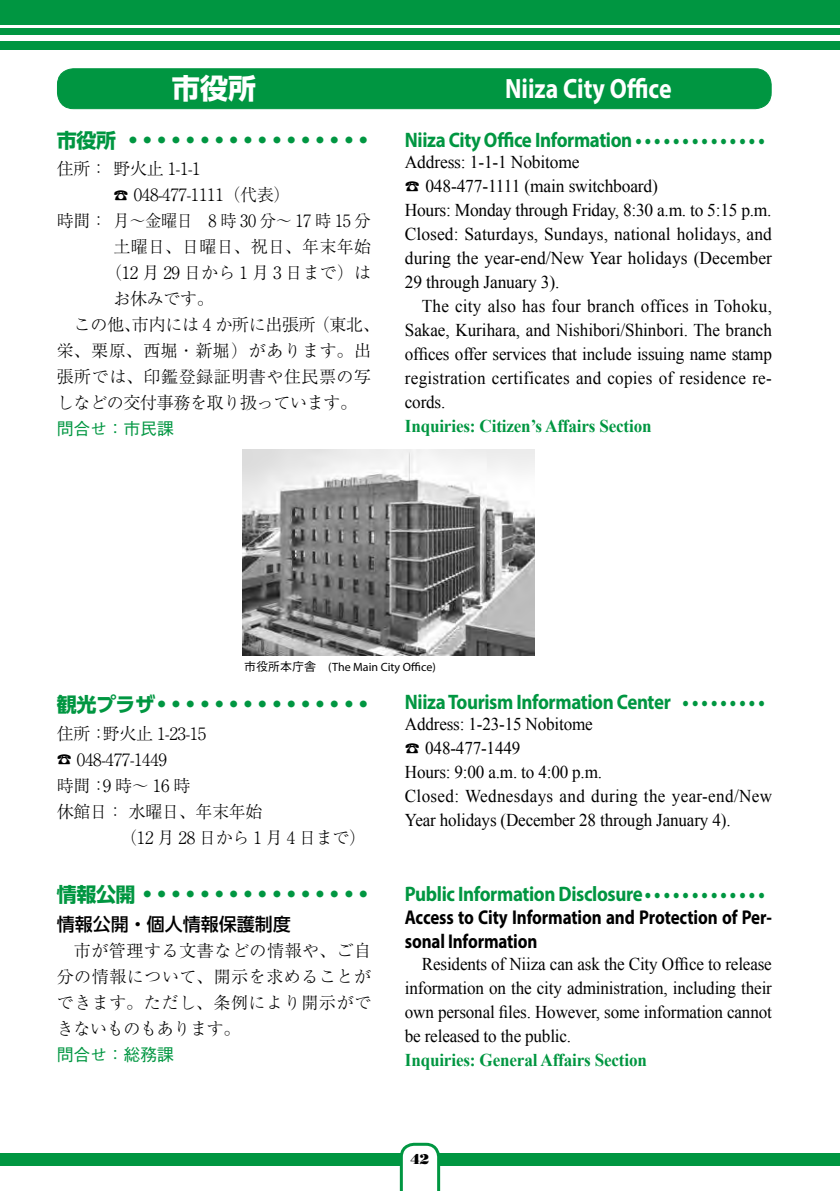
<style>
.page{position:relative;width:840px;height:1191px;background:#fff}
.page>*{position:absolute;margin:0;border:0;box-sizing:border-box;transform-origin:0 0}
.t1{font:700 28px "Myriad Pro";color:#fff;scale:.85 1}
.t2{font:700 28px "UD Shin Go Pro";color:#fff}
.t3{font:700 21px "Myriad Pro";letter-spacing:-.02em;color:#009641;scale:.9 1}
.t4{font:700 20px "UD Shin Go Pro";letter-spacing:-.02em;color:#009641}
.t5{font:700 20px/24px "Myriad Pro";letter-spacing:-.01em;color:#000;scale:.85 1}
.t6{font:18px/24px "Times New Roman";letter-spacing:-.01em;color:#000;text-align:justify;scale:.95 1}
.t7{font:18px/24px "Times New Roman";letter-spacing:-.01em;color:#000}
.t8{font:700 18px "Times New Roman";letter-spacing:-.01em;color:#009641;scale:.95 1}
.t9{font:500 18px "UD Shin Go Pro";color:#000}
.t10{font:300 17px/26px "Ryumin Pro";letter-spacing:-.02em;color:#000;text-align:justify}
.t11{font:300 17px "Ryumin Pro";letter-spacing:.045em;color:#000}
.t12{font:300 17px "Ryumin Pro";letter-spacing:.03em;color:#000}
.t13{font:300 17px "Ryumin Pro";letter-spacing:.01em;color:#000}
.t14{font:300 17px "Ryumin Pro";letter-spacing:.02em;color:#000}
.t15{font:500 17px "Gothic BBB Pro";letter-spacing:-.02em;color:#009641}
.t16{font:14.2px "Bodoni Poster";color:#000}
.t17{font:12px "Myriad Pro";color:#000}
.s1{font-size:15px}
.s2{font-family:"Ryumin Pro";font-weight:300;font-size:15px}
.s3{font-family:"Gothic BBB Pro";font-weight:500}
</style>
<div class="page">
<div style="left:0;top:0;width:839px;height:50px;background:#009641"></div>
<div style="left:0;top:36px;width:839px;height:5px;background:#fff"></div>
<hr style="left:0;top:25px;width:839px;height:2px;background:#fff">
<div style="left:57px;top:69px;width:713px;height:40px;background:#009641;border-radius:16px"></div>
<div style="left:57px;top:68px;width:714px;height:41px;border:1px solid #009641;border-radius:16px"></div>
<img style="left:243px;top:449px;width:291px;height:206px">
<div style="left:0;top:1153px;width:839px;height:12px;background:#009641"></div>
<svg style="left:399px;top:1142px;width:41px;height:49px"></svg>
<h1 class="t2" style="left:172px;top:66px;width:85px">市役所</h1>
<p class="t4" style="left:57px;top:124px;width:298px">市役所• ••••••••••••••••</p>
<p class="t10" style="left:57px;top:155px;width:162px">住所：野火止 1-1-1　</p>
<p class="t10" style="left:113px;top:181px;width:178px"><span class="s1">☎</span> 048-477-1111（代表）</p>
<p class="t10" style="left:57px;top:207px;width:315px">時間：月〜金曜日　8 時 30 分〜 17 時 15 分</p>
<p class="t14" style="left:113px;top:234px;width:259px">土曜日、日曜日、祝日、年末年始</p>
<p class="t13" style="left:105px;top:260px;width:267px">（12 月 29 日から 1 月 3 日まで）は</p>
<p class="t10" style="left:113px;top:285px;width:102px">お休みです。</p>
<p class="t10" style="left:74px;top:311px;width:307px">この他、市内には 4 か所に出張所（東北、</p>
<p class="t11" style="left:57px;top:338px;width:316px">栄、栗原、西堀・新堀）があります。出</p>
<p class="t12" style="left:57px;top:364px;width:316px">張所では、印鑑登録証明書や住民票の写</p>
<p class="t10" style="left:57px;top:389px;width:302px">しなどの交付事務を取り扱っています。</p>
<p class="t15" style="left:57px;top:415px;width:118px">問合せ：市民課</p>
<h1 class="t1" style="left:504px;top:70px;width:197px">Niiza City Office</h1>
<p class="t3" style="left:404px;top:126px;width:399px">Niiza City Office Information • • • • • • • • • • • • • •</p>
<p class="t7" style="left:404px;top:150px;width:368px">Address: 1-1-1 Nobitome<br><span class="s2">☎</span> 048-477-1111 (main switchboard)<br>Hours: Monday through Friday, 8:30 a.m. to 5:15 p.m.<br>Closed: Saturdays, Sundays, national holidays, and during the year-end/New Year holidays (December 29 through January 3).</p>
<p class="t6" style="left:404px;top:294px;width:388px;text-indent:17px">The city also has four branch offices in Tohoku, Sakae, Kurihara, and Nishibori/Shinbori. The branch offices offer services that include issuing name stamp registration certificates and copies of residence re&shy;cords.</p>
<p class="t8" style="left:404px;top:413px;width:261px">Inquiries: Citizen’s Affairs Section</p>
<p class="t17" style="left:244px;top:659px;width:193px"><span class="s3">市役所本庁舎　</span>(The Main City Office)</p>
<p class="t4" style="left:57px;top:688px;width:298px">観光プラザ•••••••••••••••</p>
<p class="t10" style="left:57px;top:719px;width:151px">住所：野火止 1-23-15</p>
<p class="t10" style="left:57px;top:745px;width:112px"><span class="s1">☎</span> 048-477-1449</p>
<p class="t10" style="left:57px;top:771px;width:135px">時間：9 時〜 16 時</p>
<p class="t10" style="left:57px;top:797px;width:207px">休館日：水曜日、年末年始</p>
<p class="t10" style="left:120px;top:823px;width:247px">（12 月 28 日から 1 月 4 日まで）</p>
<p class="t4" style="left:57px;top:878px;width:298px">情報公開• •••••••••••••••</p>
<p class="t9" style="left:57px;top:909px;width:235px">情報公開・個人情報保護制度</p>
<p class="t10" style="left:57px;top:936px;width:316px;text-indent:17px">市が管理する文書などの情報や、ご自分の情報について、開示を求めることができます。ただし、条例により開示ができないものもあります。</p>
<p class="t15" style="left:57px;top:1040px;width:118px">問合せ：総務課</p>
<p class="t3" style="left:404px;top:688px;width:401px">Niiza Tourism Information Center • • • • • • • • •</p>
<p class="t6" style="left:404px;top:712px;width:388px;text-align:left">Address: 1-23-15 Nobitome<br><span class="s2">☎</span> 048-477-1449<br>Hours: 9:00 a.m. to 4:00 p.m.<br>Closed: Wednesdays and during the year-end/New Year holidays (December 28 through January 4).</p>
<p class="t3" style="left:404px;top:880px;width:401px">Public Information Disclosure • • • • • • • • • • • • •</p>
<p class="t5" style="left:404px;top:904px;width:433px">Access to City Information and Protection of Per&shy;sonal Information</p>
<p class="t6" style="left:404px;top:952px;width:388px;text-indent:17px">Residents of Niiza can ask the City Office to release information on the city administration, including their own personal files. However, some information cannot be released to the public.</p>
<p class="t8" style="left:404px;top:1047px;width:256px">Inquiries: General Affairs Section</p>
<p class="t16" style="left:410px;top:1150px;width:20px">42</p>
</div>
